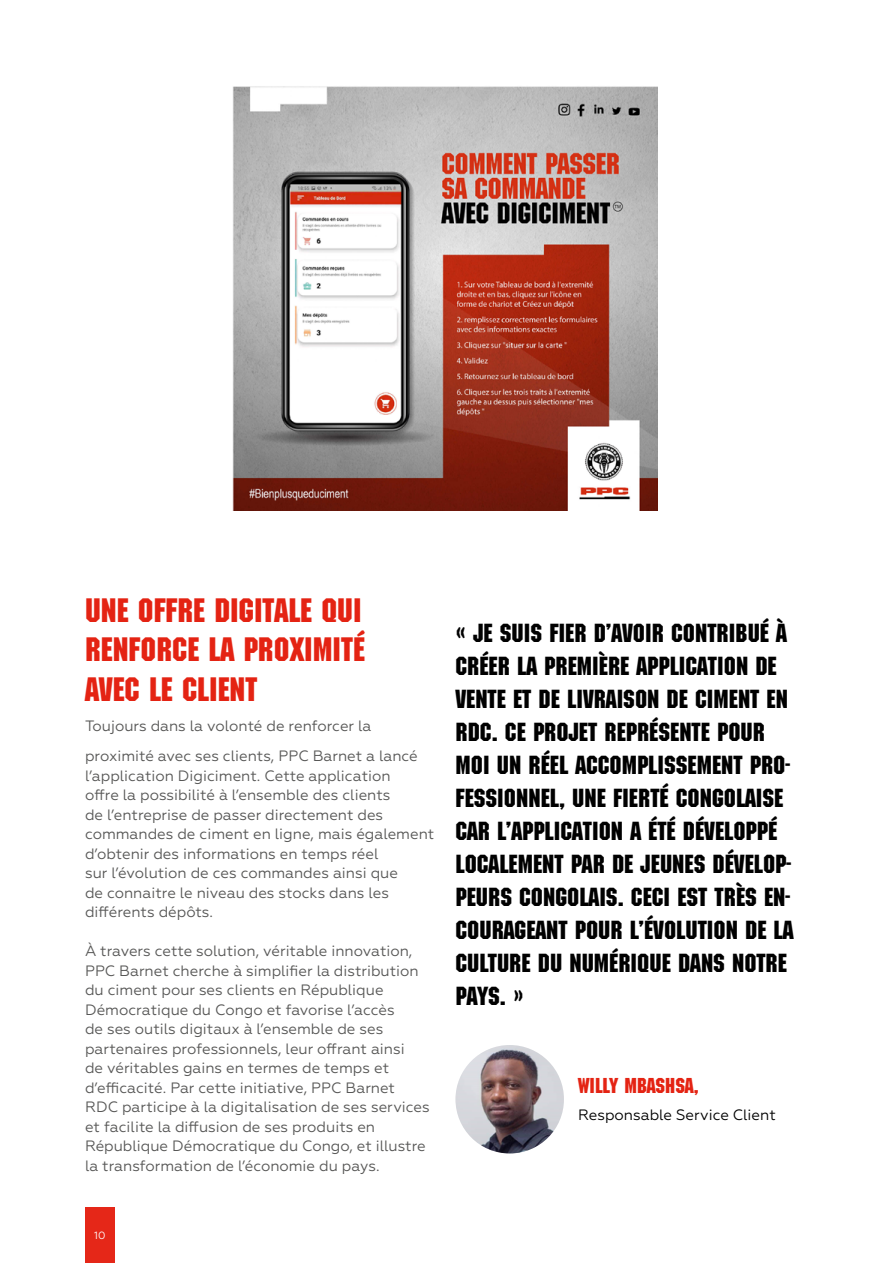
<style>
.page{position:relative;width:893px;height:1263px;background:#fff}
.page>*{position:absolute;margin:0;border:0;box-sizing:border-box;transform-origin:0 0}
.t1{font:33px/39.6px "Machine Std";color:#e42313;text-align:justify}
.t2{font:25.5px/33px "Machine Std";color:#000}
.t3{font:21px "Machine Std";color:#e42313}
.t4{font:15px/19.5px "Geometria";color:#575756}
.t5{font:15px "Geometria";color:#000}
.t6{font:10.5px "Geometria";color:#fff}
</style>
<div class="page">
<div style="left:85px;top:1207px;width:30px;height:56px;background:#e52718"></div>
<img style="left:232px;top:86px;width:426px;height:425px">
<img style="left:455px;top:1045px;width:109px;height:108px;border-radius:54px">
<h1 class="t1" style="left:85px;top:592px;width:281px">UNE OFFRE DIGITALE QUI RENFORCE LA PROXIMITÉ AVEC LE CLIENT</h1>
<p class="t4" style="left:85px;top:711px;width:334px;line-height:30px">Toujours dans la volonté de renforcer la proximité avec ses clients, PPC Barnet a lancé</p>
<p class="t4" style="left:85px;top:765px;width:351px">l’application Digiciment. Cette application<br>offre la possibilité à l’ensemble des clients<br>de l’entreprise de passer directement des commandes de ciment en ligne, mais également d’obtenir des informations en temps réel<br>sur l’évolution de ces commandes ainsi que<br>de connaitre le niveau des stocks dans les différents dépôts.</p>
<p class="t4" style="left:85px;top:941px;width:346px">À travers cette solution, véritable innovation, PPC Barnet cherche à simplifier la distribution du ciment pour ses clients en République Démocratique du Congo et favorise l’accès<br>de ses outils digitaux à l’ensemble de ses partenaires professionnels, leur offrant ainsi<br>de véritables gains en termes de temps et d’efficacité. Par cette initiative, PPC Barnet RDC participe à la digitalisation de ses services et facilite la diffusion de ses produits en République Démocratique du Congo, et illustre la transformation de l’économie du pays.</p>
<p class="t2" style="left:455px;top:617px;width:340px">« JE SUIS FIER D’AVOIR CONTRIBUÉ À<br>CRÉER LA PREMIÈRE APPLICATION DE<br>VENTE ET DE LIVRAISON DE CIMENT EN<br>RDC. CE PROJET REPRÉSENTE POUR<br>MOI UN RÉEL ACCOMPLISSEMENT PRO-<br>FESSIONNEL, UNE FIERTÉ CONGOLAISE<br>CAR L’APPLICATION A ÉTÉ DÉVELOPPÉ<br>LOCALEMENT PAR DE JEUNES DÉVELOP-<br>PEURS CONGOLAIS. CECI EST TRÈS EN-<br>COURAGEANT POUR L’ÉVOLUTION DE LA<br>CULTURE DU NUMÉRIQUE DANS NOTRE<br>PAYS. »</p>
<h3 class="t3" style="left:578px;top:1074px;width:122px">WILLY MBASHSA,</h3>
<p class="t5" style="left:578px;top:1106px;width:199px">Responsable Service Client</p>
<p class="t6" style="left:94px;top:1229px;width:13px">10</p>
</div>
